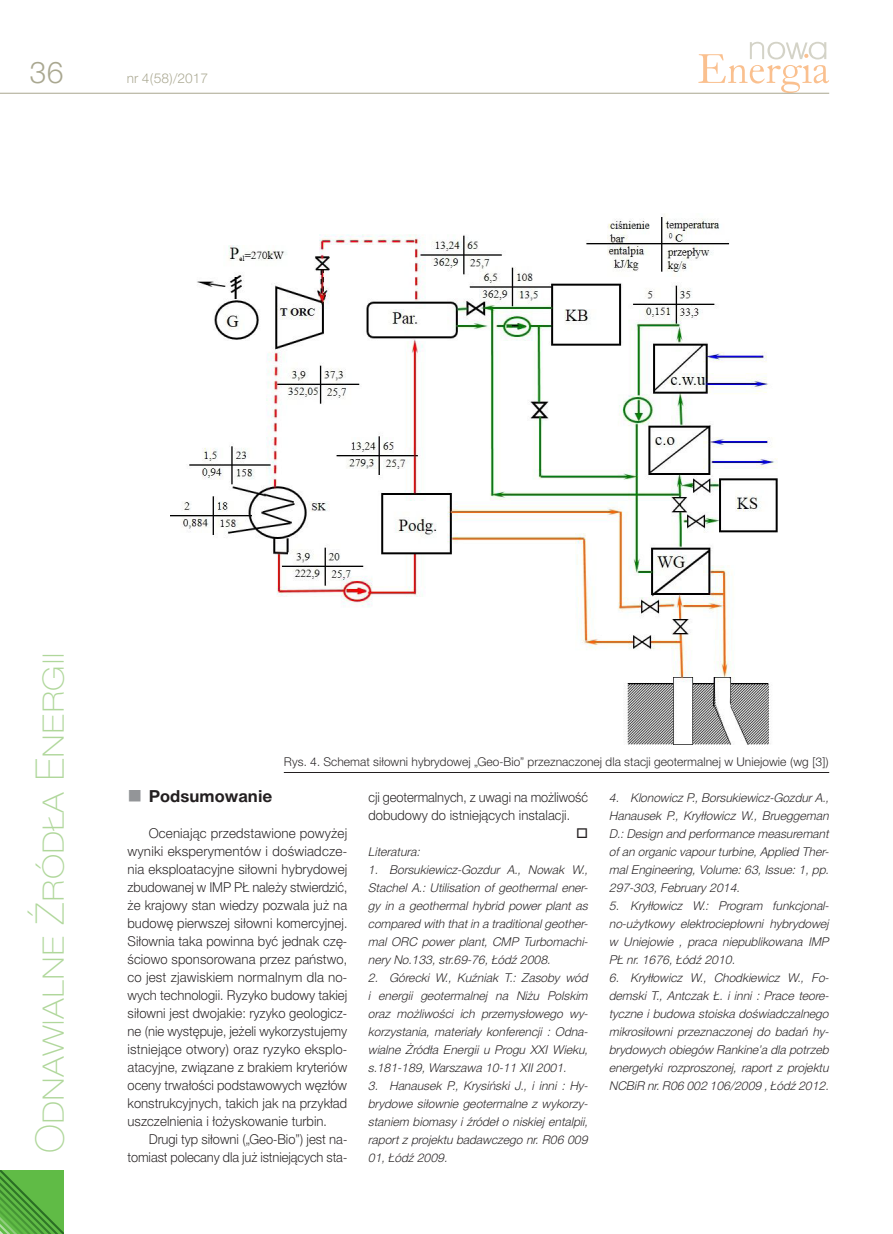
<style>
.page{position:relative;width:893px;height:1234px;background:#fff}
.page>*{position:absolute;margin:0;border:0;box-sizing:border-box;transform-origin:0 0}
.t1{font:39px "Switzer EFN Thin";color:#b0d79b}
.t2{font:30px "Switzer EFN Light";color:#a9a790}
.śródtytuł1{font:700 16.5px "Switzer EFN";color:#231f20}
.tekst{font:13.5px/18px "Switzer EFN Light";letter-spacing:-.005em;color:#231f20;text-align:justify}
.tekst-2{font:13.5px/18px "Switzer EFN Light";letter-spacing:-.005em;color:#231f20;text-align:right;scale:.96 1}
.t3{font:13.5px "Switzer EFN Light";color:#a9a790}
.literatura{font:italic 12px/18px "Switzer EFN Light";color:#231f20;text-align:justify}
.podpis_pod_fotką{font:12px "Switzer EFN Light";color:#231f20}
</style>
<div class="page">
<hr style="left:0;top:93px;width:829px;height:1px;background:#a9a790">
<svg style="left:698px;top:42px;width:131px;height:51px"></svg>
<svg style="left:0;top:1170px;width:64px;height:63px;background:#58af41"></svg>
<img style="left:170px;top:214px;width:608px;height:530px">
<hr style="left:284px;top:772px;width:545px;height:1px;background:#231f20">
<h2 class="t2" style="left:30px;top:55px;width:36px">36</h2>
<p class="t3" style="left:127px;top:70px;width:83px">nr 4(58)/2017</p>
<h1 class="t1" style="left:28px;top:1152px;width:503px;rotate:-90deg">Odnawialne Źródła Energii</h1>
<p class="podpis_pod_fotką" style="left:284px;top:754px;width:547px">Rys. 4. Schemat siłowni hybrydowej „Geo-Bio” przeznaczonej dla stacji geotermalnej w Uniejowie (wg [3])</p>
<p class="tekst-2" style="left:369px;top:787px;width:230px;text-align:left">cji geotermalnych, z uwagi na możliwość dobudowy do istniejących instalacji.</p>
<p class="literatura" style="left:369px;top:842px;width:53px">Literatura:</p>
<p class="literatura" style="left:369px;top:860px;width:221px">1. Borsukiewicz-Gozdur A., Nowak W., Stachel A.: Utilisation of geothermal ener&shy;gy in a geothermal hybrid power plant as compared with that in a traditional geother&shy;mal ORC power plant, CMP Turbomachi&shy;nery No.133, str.69-76, Łódź 2008.</p>
<p class="literatura" style="left:369px;top:968px;width:221px">2. Górecki W., Kuźniak T.: Zasoby wód i energii geotermalnej na Niżu Polskim oraz możliwości ich przemysłowego wy&shy;korzystania, materiały konferencji : Odna&shy;wialne Żródła Energii u Progu XXI Wieku, s.181-189, Warszawa 10-11 XII 2001.</p>
<p class="literatura" style="left:369px;top:1076px;width:221px">3. Hanausek P., Krysiński J., i inni : Hy&shy;brydowe siłownie geotermalne z wykorzy&shy;staniem biomasy i źródeł o niskiej entalpii, raport z projektu badawczego nr. R06 009<br>01, Łódź 2009.</p>
<p class="śródtytuł1" style="left:149px;top:786px;width:125px">Podsumowanie</p>
<p class="tekst" style="left:128px;top:823px;width:221px;text-indent:21px">Oceniając przedstawione powyżej wyniki eksperymentów i doświadcze&shy;nia eksploatacyjne siłowni hybrydowej zbudowanej w IMP PŁ należy stwierdzić, że krajowy stan wiedzy pozwala już na budowę pierwszej siłowni komercyjnej.<br>Siłownia taka powinna być jednak czę&shy;ściowo sponsorowana przez państwo, co jest zjawiskiem normalnym dla no&shy;wych technologii. Ryzyko budowy takiej siłowni jest dwojakie: ryzyko geologicz&shy;ne (nie występuje, jeżeli wykorzystujemy istniejące otwory) oraz ryzyko eksplo&shy;atacyjne, związane z brakiem kryteriów oceny trwałości podstawowych węzłów konstrukcyjnych, takich jak na przykład uszczelnienia i łożyskowanie turbin.</p>
<p class="tekst-2" style="left:128px;top:1129px;width:230px">Drugi typ siłowni („Geo-Bio”) jest na&shy;tomiast polecany dla już istniejących sta-</p>
<p class="literatura" style="left:609px;top:788px;width:221px">4. Klonowicz P., Borsukiewicz-Gozdur A., Hanausek P., Kryłłowicz W., Brueggeman D.: Design and performance measuremant of an organic vapour turbine, Applied Ther&shy;mal Engineering, Volume: 63, Issue: 1, pp.<br>297-303, February 2014.</p>
<p class="literatura" style="left:609px;top:896px;width:221px">5. Kryłłowicz W.: Program funkcjonal&shy;no-użytkowy elektrociepłowni hybrydowej w Uniejowie , praca niepublikowana IMP PŁ nr. 1676, Łódź 2010.</p>
<p class="literatura" style="left:609px;top:968px;width:221px">6. Kryłłowicz W., Chodkiewicz W., Fo&shy;demski T., Antczak Ł. i inni : Prace teore&shy;tyczne i budowa stoiska doświadczalnego mikrosiłowni przeznaczonej do badań hy&shy;brydowych obiegów Rankine’a dla potrzeb energetyki rozproszonej, raport z projektu NCBiR nr. R06 002 106/2009 , Łódź 2012.</p>
</div>
